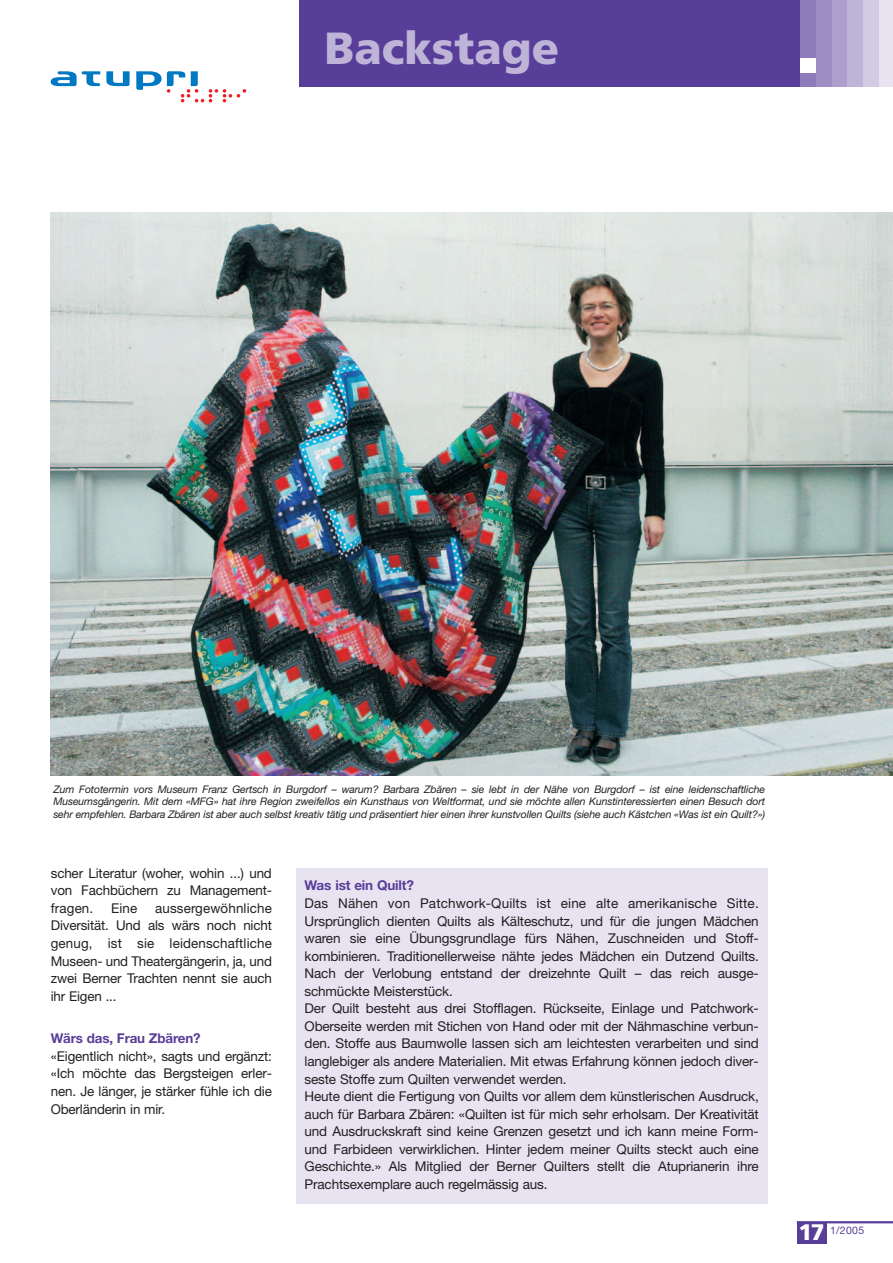
<style>
.page{position:relative;width:893px;height:1263px;background:#fff}
.page>*{position:absolute;margin:0;border:0;box-sizing:border-box;transform-origin:0 0}
.t1{font:900 45px "Frutiger";color:#beb4d8}
.t2{font:13.5px/17.5px "Helvetica Neue";letter-spacing:-.01em;color:#231f20;text-align:justify}
.t3{font:700 13.5px "Helvetica Neue";letter-spacing:-.01em;color:#593e99}
.t4{font:italic 10.5px/12.6px "Helvetica Neue";letter-spacing:-.01em;color:#231f20;text-align:justify}
.t5{font:10.5px "Helvetica Neue";color:#593e99}
.s1{font-family:"Frutiger";font-weight:900;font-size:22.5px;color:#fff}
</style>
<div class="page">
<div style="left:299px;top:1px;width:546px;height:86px;background:#593e99"></div>
<hr style="left:797px;top:1221px;width:96px;height:2px;background:#593e99">
<div style="left:797px;top:1222px;width:29px;height:21px;background:#593e99"></div>
<div style="left:801px;top:1px;width:15px;height:86px;background:#8d7cb9"></div>
<div style="left:816px;top:1px;width:16px;height:86px;background:#9c8dc3"></div>
<div style="left:832px;top:1px;width:16px;height:86px;background:#ac9fcd"></div>
<div style="left:848px;top:1px;width:15px;height:86px;background:#beb4d8"></div>
<div style="left:863px;top:1px;width:16px;height:86px;background:#d1cbe4"></div>
<div style="left:879px;top:1px;width:14px;height:86px;background:#e7e3f1"></div>
<div style="left:801px;top:59px;width:15px;height:14px;background:#fff"></div>
<svg style="left:106px;top:71px;width:24px;height:15px"></svg>
<svg style="left:51px;top:71px;width:49px;height:15px"></svg>
<svg style="left:136px;top:71px;width:110px;height:31px"></svg>
<img style="left:51px;top:212px;width:842px;height:563px">
<div style="left:296px;top:868px;width:471px;height:336px;background:#e7e3f1"></div>
<h1 class="t1" style="left:324px;top:30px;width:236px">Backstage</h1>
<p class="t4" style="left:53px;top:784px;width:713px">Zum Fototermin vors Museum Franz Gertsch in Burgdorf – warum? Barbara Zbären – sie lebt in der Nähe von Burgdorf – ist eine leidenschaftliche Museumsgängerin. Mit dem «MFG» hat ihre Region zweifellos ein Kunsthaus von Weltformat, und sie möchte allen Kunstinteressierten einen Besuch dort sehr empfehlen. Barbara Zbären ist aber auch selbst kreativ tätig und präsentiert hier einen ihrer kunstvollen Quilts (siehe auch Kästchen «Was ist ein Quilt?»)</p>
<p class="t2" style="left:51px;top:865px;width:223px">scher Literatur (woher, wohin ...) und von Fachbüchern zu Management&shy;fragen.</p>
<p class="t2" style="left:51px;top:901px;width:223px;text-indent:104px">aussergewöhnliche Diversität. Und als wärs noch nicht genug, ist sie leidenschaftliche Museen- und Theatergängerin, ja, und zwei Berner Trachten nennt sie auch ihr Eigen ...</p>
<p class="t3" style="left:51px;top:1034px;width:151px">Wärs das, Frau Zbären?</p>
<p class="t2" style="left:51px;top:1048px;width:223px">«Eigentlich nicht», sagts und ergänzt: «Ich möchte das Bergsteigen erler&shy;nen. Je länger, je stärker fühle ich die Oberländerin in mir.</p>
<p class="t2" style="left:111px;top:901px;width:28px">Eine</p>
<p class="t3" style="left:305px;top:881px;width:111px">Was ist ein Quilt?</p>
<p class="t2" style="left:305px;top:896px;width:456px;text-align:left">Das Nähen von Patchwork-Quilts ist eine alte amerikanische Sitte.<br>Ursprünglich dienten Quilts als Kälteschutz, und für die jungen Mädchen waren sie eine Übungsgrundlage fürs Nähen, Zuschneiden und Stoff&shy;kombinieren. Traditionellerweise nähte jedes Mädchen ein Dutzend Quilts.<br>Nach der Verlobung entstand der dreizehnte Quilt – das reich ausge&shy;schmückte Meisterstück.<br>Der Quilt besteht aus drei Stofflagen. Rückseite, Einlage und Patchwork-Oberseite werden mit Stichen von Hand oder mit der Nähmaschine verbun&shy;den. Stoffe aus Baumwolle lassen sich am leichtesten verarbeiten und sind langlebiger als andere Materialien. Mit etwas Erfahrung können jedoch diver&shy;seste Stoffe zum Quilten verwendet werden.<br>Heute dient die Fertigung von Quilts vor allem dem künstlerischen Ausdruck, auch für Barbara Zbären: «Quilten ist für mich sehr erholsam. Der Kreativität und Ausdruckskraft sind keine Grenzen gesetzt und ich kann meine Form&shy;und Farbideen verwirklichen. Hinter jedem meiner Quilts steckt auch eine Geschichte.» Als Mitglied der Berner Quilters stellt die Atuprianerin ihre Prachtsexemplare auch regelmässig aus.</p>
<p class="t5" style="left:799px;top:1226px;width:67px"><span class="s1">17</span> 1/2005</p>
</div>
